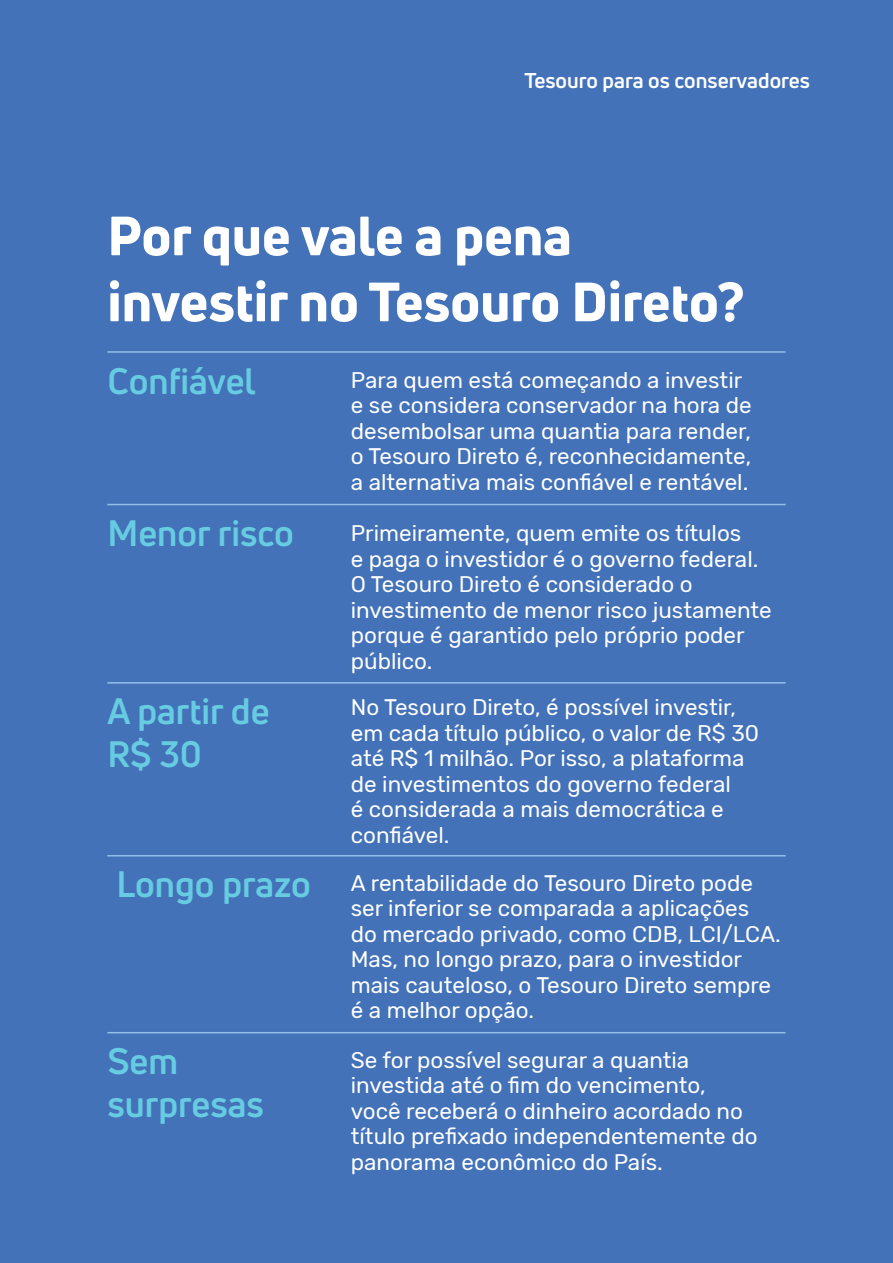
<style>
.page{position:relative;width:893px;height:1263px;background:#4372b9}
.page>*{position:absolute;margin:0;border:0;box-sizing:border-box;transform-origin:0 0}
.Corpo_de_texto{font:800 54px/66px "Uni Neue";color:#fff}
.Header_Nome_do_Capit{font:700 36px/43.2px "Uni Neue";color:#67cce1}
.Corpo_de_texto-2{font:22.5px/25.5px "Rubik";color:#fff}
.Header_Nome_do_Capit-2{font:700 21px "Uni Neue";color:#fff}
</style>
<div class="page">
<hr style="left:107px;top:351px;width:679px;height:2px;background:#93c0e7">
<hr style="left:107px;top:504px;width:679px;height:1px;background:#93c0e7">
<hr style="left:107px;top:682px;width:679px;height:1px;background:#93c0e7">
<hr style="left:107px;top:855px;width:679px;height:1px;background:#93c0e7">
<hr style="left:107px;top:1032px;width:679px;height:1px;background:#93c0e7">
<p class="Header_Nome_do_Capit-2" style="left:524px;top:67px;width:287px">Tesouro para os conservadores</p>
<p class="Corpo_de_texto" style="left:107px;top:202px;width:639px">Por que vale a pena investir no Tesouro Direto?</p>
<p class="Header_Nome_do_Capit" style="left:107px;top:359px;width:150px">Confiável</p>
<p class="Header_Nome_do_Capit" style="left:107px;top:511px;width:188px">Menor risco</p>
<p class="Header_Nome_do_Capit" style="left:107px;top:689px;width:164px">A partir de<br>R$ 30</p>
<p class="Header_Nome_do_Capit" style="left:116px;top:862px;width:196px">Longo prazo</p>
<p class="Header_Nome_do_Capit" style="left:107px;top:1039px;width:72px">Sem</p>
<p class="Header_Nome_do_Capit" style="left:107px;top:1082px;width:158px">surpresas</p>
<p class="Corpo_de_texto-2" style="left:351px;top:368px;width:402px">Para quem está começando a investir e se considera conservador na hora de desembolsar uma quantia para render, o Tesouro Direto é, reconhecidamente, a alternativa mais confiável e rentável.</p>
<p class="Corpo_de_texto-2" style="left:351px;top:521px;width:422px">Primeiramente, quem emite os títulos<br>e paga o investidor é o governo federal.<br>O Tesouro Direto é considerado o investimento de menor risco justamente porque é garantido pelo próprio poder público.</p>
<p class="Corpo_de_texto-2" style="left:351px;top:695px;width:410px">No Tesouro Direto, é possível investir, em cada título público, o valor de R$ 30 até R$ 1 milhão. Por isso, a plataforma de investimentos do governo federal<br>é considerada a mais democrática e confiável.</p>
<p class="Corpo_de_texto-2" style="left:351px;top:871px;width:431px">A rentabilidade do Tesouro Direto pode ser inferior se comparada a aplicações do mercado privado, como CDB, LCI/LCA.<br>Mas, no longo prazo, para o investidor mais cauteloso, o Tesouro Direto sempre é a melhor opção.</p>
<p class="Corpo_de_texto-2" style="left:351px;top:1048px;width:408px">Se for possível segurar a quantia investida até o fim do vencimento, você receberá o dinheiro acordado no título prefixado independentemente do panorama econômico do País.</p>
</div>
